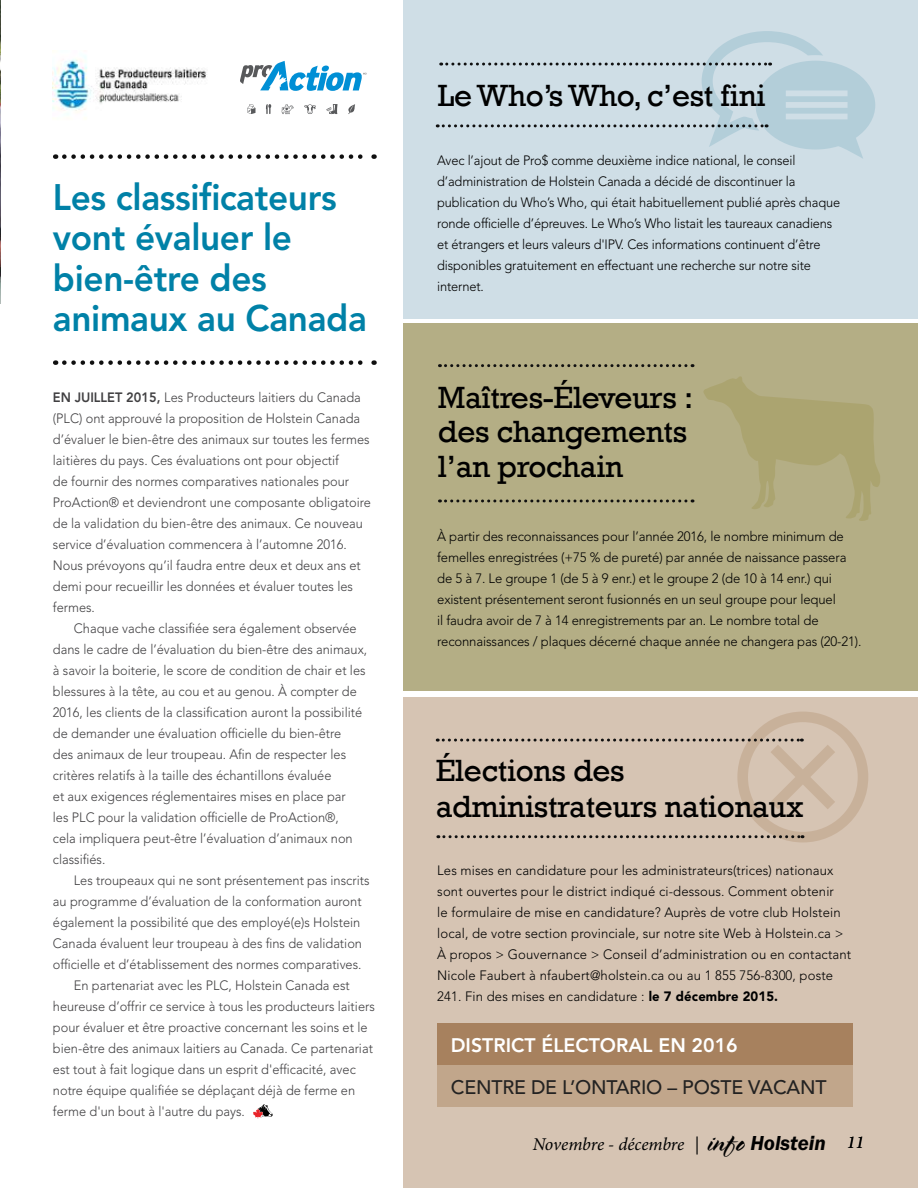
<style>
.page{position:relative;width:918px;height:1188px;background:#fff}
.page>*{position:absolute;margin:0;border:0;box-sizing:border-box;transform-origin:0 0}
.t1{font:800 36.6px/40.5px "Avenir LT Std";letter-spacing:-.01em;color:#0081a7;scale:.96 1}
.t2{font:31.5px/34.5px "Rockwell";letter-spacing:-.01em;color:#000}
.t3{font:500 19.5px "Avenir LT Std";letter-spacing:-.01em;color:#232222}
.t4{font:800 19.5px "Avenir LT Std";color:#fff}
.t5{font:italic 18px "Minion Pro";letter-spacing:-.01em;color:#000}
.t6{font:300 13.5px/21px "Avenir LT Std";color:#414042;scale:.95 1}
.t7{font:300 13.5px/21px "Avenir LT Std";letter-spacing:.01em;color:#000}
.t8{font:300 13.5px/21px "Avenir LT Std";letter-spacing:-.01em;color:#000;scale:.95 1}
.t9{font:300 13.5px/21px "Avenir LT Std";letter-spacing:-.01em;color:#000}
.s1{font-weight:800}
.s2{font-weight:900}
.s3{font-family:"Spring LP Std";font-style:normal;font-size:27px}
.s4{font-family:"ITC Franklin Gothic Std";font-weight:600;font-size:21px}
</style>
<div class="page">
<div style="left:404px;top:323px;width:514px;height:368px;background:#b4ae85"></div>
<svg style="left:703px;top:376px;width:177px;height:145px"></svg>
<div style="left:404px;top:697px;width:514px;height:491px;background:#d6c4b3"></div>
<div style="left:737px;top:712px;width:131px;height:130px;border:11px solid #ba9c7f;border-radius:50%"></div>
<div style="left:404px;top:0;width:514px;height:319px;background:#cfdee6"></div>
<img style="left:0;top:0;width:1px;height:230px">
<hr style="left:0;top:230px;width:1px;height:74px;background:#000">
<svg style="left:253px;top:1104px;width:20px;height:14px"></svg>
<img style="left:53px;top:56px;width:154px;height:59px">
<svg style="left:240px;top:61px;width:127px;height:30px"></svg>
<svg style="left:326px;top:104px;width:12px;height:10px"></svg>
<svg style="left:348px;top:104px;width:7px;height:10px"></svg>
<svg style="left:266px;top:104px;width:5px;height:10px"></svg>
<svg style="left:304px;top:104px;width:12px;height:10px"></svg>
<svg style="left:247px;top:104px;width:8px;height:10px"></svg>
<svg style="left:282px;top:104px;width:12px;height:10px"></svg>
<svg style="left:64px;top:154px;width:311px;height:5px"></svg>
<svg style="left:439px;top:364px;width:254px;height:3px"></svg>
<svg style="left:437px;top:31px;width:438px;height:128px"></svg>
<svg style="left:439px;top:499px;width:254px;height:3px"></svg>
<svg style="left:64px;top:360px;width:311px;height:5px"></svg>
<svg style="left:437px;top:733px;width:409px;height:88px"></svg>
<svg style="left:438px;top:835px;width:365px;height:3px"></svg>
<div style="left:437px;top:1024px;width:416px;height:41px;background:#a7815e"></div>
<div style="left:437px;top:1065px;width:416px;height:42px;background:#c1a68b"></div>
<h1 class="t1" style="left:53px;top:177px;width:329px">Les classificateurs vont évaluer le bien-être des animaux au Canada</h1>
<p class="t6" style="left:53px;top:387px;width:336px"><span class="s1">EN JUILLET 2015,</span> Les Producteurs laitiers du Canada (PLC) ont approuvé la proposition de Holstein Canada d’évaluer le bien-être des animaux sur toutes les fermes laitières du pays. Ces évaluations ont pour objectif<br>de fournir des normes comparatives nationales pour ProAction® et deviendront une composante obligatoire de la validation du bien-être des animaux. Ce nouveau service d’évaluation commencera à l’automne 2016.<br>Nous prévoyons qu’il faudra entre deux et deux ans et demi pour recueillir les données et évaluer toutes les fermes.</p>
<p class="t6" style="left:53px;top:618px;width:332px;text-indent:21px">Chaque vache classifiée sera également observée dans le cadre de l’évaluation du bien-être des animaux, à savoir la boiterie, le score de condition de chair et les blessures à la tête, au cou et au genou. À compter de 2016, les clients de la classification auront la possibilité de demander une évaluation officielle du bien-être<br>des animaux de leur troupeau. Afin de respecter les critères relatifs à la taille des échantillons évaluée<br>et aux exigences réglementaires mises en place par<br>les PLC pour la validation officielle de ProAction®,<br>cela impliquera peut-être l’évaluation d’animaux non classifiés.</p>
<p class="t6" style="left:74px;top:870px;width:313px">Les troupeaux qui ne sont présentement pas inscrits</p>
<p class="t6" style="left:53px;top:891px;width:326px">au programme d’évaluation de la conformation auront</p>
<p class="t6" style="left:53px;top:912px;width:325px">également la possibilité que des employé(e)s Holstein</p>
<p class="t6" style="left:53px;top:933px;width:327px">Canada évaluent leur troupeau à des fins de validation</p>
<p class="t6" style="left:53px;top:954px;width:326px">officielle et d’établissement des normes comparatives.</p>
<p class="t6" style="left:74px;top:975px;width:292px">En partenariat avec les PLC, Holstein Canada est</p>
<p class="t6" style="left:53px;top:996px;width:340px">heureuse d’offrir ce service à tous les producteurs laitiers</p>
<p class="t6" style="left:53px;top:1017px;width:333px">pour évaluer et être proactive concernant les soins et le</p>
<p class="t6" style="left:53px;top:1038px;width:338px">bien-être des animaux laitiers au Canada. Ce partenariat</p>
<p class="t6" style="left:53px;top:1059px;width:320px">est tout à fait logique dans un esprit d'efficacité, avec</p>
<p class="t6" style="left:53px;top:1080px;width:320px">notre équipe qualifiée se déplaçant déjà de ferme en</p>
<p class="t6" style="left:53px;top:1101px;width:204px">ferme d'un bout à l'autre du pays.</p>
<h2 class="t2" style="left:438px;top:78px;width:329px">Le Who’s Who, c’est fini</h2>
<p class="t8" style="left:437px;top:149px;width:426px">Avec l’ajout de Pro$ comme deuxième indice national, le conseil d’administration de Holstein Canada a décidé de discontinuer la publication du Who’s Who, qui était habituellement publié après chaque ronde officielle d’épreuves. Le Who’s Who listait les taureaux canadiens et étrangers et leurs valeurs d'IPV. Ces informations continuent d’être disponibles gratuitement en effectuant une recherche sur notre site internet.</p>
<h2 class="t2" style="left:438px;top:380px;width:257px">Maîtres-Éleveurs : des changements l’an prochain</h2>
<p class="t9" style="left:437px;top:525px;width:426px">À partir des reconnaissances pour l’année 2016, le nombre minimum de femelles enregistrées (+75 % de pureté) par année de naissance passera de 5 à 7. Le groupe 1 (de 5 à 9 enr.) et le groupe 2 (de 10 à 14 enr.) qui existent présentement seront fusionnés en un seul groupe pour lequel<br>il faudra avoir de 7 à 14 enregistrements par an. Le nombre total de reconnaissances / plaques décerné chaque année ne changera pas (20-21).</p>
<h2 class="t2" style="left:436px;top:753px;width:369px;line-height:36px">Élections des administrateurs nationaux</h2>
<p class="t7" style="left:437px;top:860px;width:415px">Les mises en candidature pour les administrateurs(trices) nationaux sont ouvertes pour le district indiqué ci-dessous. Comment obtenir<br>le formulaire de mise en candidature? Auprès de votre club Holstein local, de votre section provinciale, sur notre site Web à Holstein.ca &gt; À propos &gt; Gouvernance &gt; Conseil d’administration ou en contactant Nicole Faubert à nfaubert@holstein.ca ou au 1 855 756-8300, poste 241. Fin des mises en candidature : <span class="s2">le 7 décembre 2015.</span></p>
<h3 class="t4" style="left:451px;top:1033px;width:289px">DISTRICT ÉLECTORAL EN 2016</h3>
<h3 class="t3" style="left:451px;top:1076px;width:377px">CENTRE DE L’ONTARIO – POSTE VACANT</h3>
<h3 class="t5" style="left:533px;top:1132px;width:333px">Novembre - décembre | <span class="s3">info</span> <span class="s4">Holstein</span> 11</h3>
</div>
